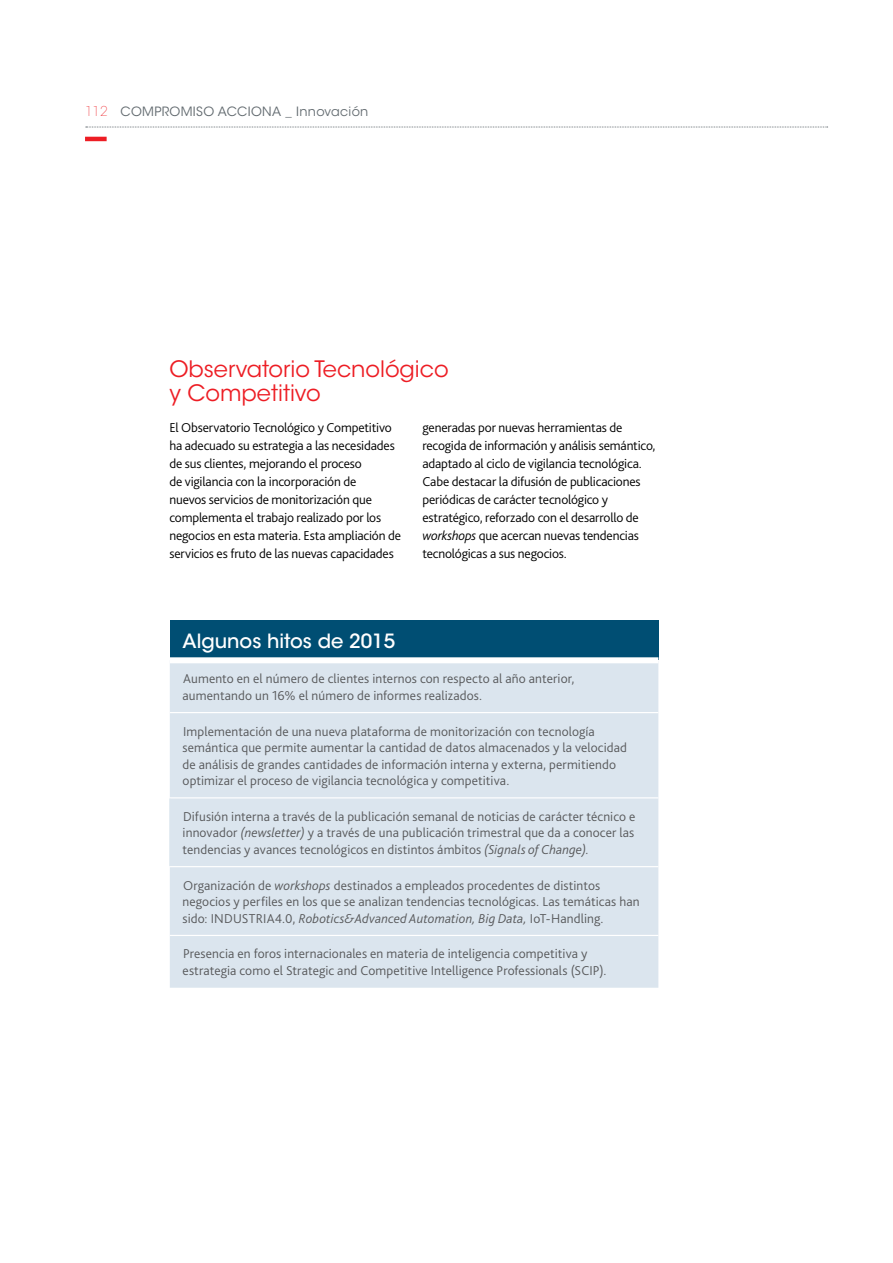
<style>
.page{position:relative;width:893px;height:1263px;background:#fff}
.page>*{position:absolute;margin:0;border:0;box-sizing:border-box;transform-origin:0 0}
.t1{font:22.5px/24px "ITC Avant Garde Std";color:#ed1d24}
.t2{font:500 19.5px "ITC Avant Garde Std";color:#fff}
.t3{font:300 13.5px/16.5px "Bliss Pro";letter-spacing:.01em;color:#58595b}
.t4{font:300 13.5px/18px "Bliss Pro";letter-spacing:-.01em;color:#000}
.t5{font:12.75px "ITC Avant Garde Std";letter-spacing:.025em;color:#636b70}
.s1{font-weight:200;font-size:13.5px;color:#ed1d24}
.s2{font-style:italic}
</style>
<div class="page">
<svg style="left:86px;top:127px;width:742px;height:1px"></svg>
<hr style="left:85px;top:137px;width:22px;height:4px;background:#ed1d24">
<div style="left:170px;top:620px;width:488px;height:40px;background:#004e73"></div>
<div style="left:170px;top:663px;width:488px;height:325px;background:#dbe5ee"></div>
<hr style="left:169px;top:797px;width:489px;height:1px;background:#fff">
<hr style="left:169px;top:866px;width:489px;height:1px;background:#fff">
<hr style="left:170px;top:935px;width:488px;height:1px;background:#fff">
<hr style="left:170px;top:712px;width:488px;height:1px;background:#fff">
<hr style="left:169px;top:798px;width:1px;height:68px;background:#dbe5ee">
<div style="left:170px;top:657px;width:488px;height:6px;background:#fff"></div>
<p class="t5" style="left:85px;top:103px;width:285px"><span class="s1">112</span> COMPROMISO ACCIONA _ Innovación</p>
<h1 class="t1" style="left:169px;top:357px;width:281px">Observatorio Tecnológico y Competitivo</h1>
<p class="t4" style="left:422px;top:418px;width:235px">generadas por nuevas herramientas de recogida de información y análisis semántico, adaptado al ciclo de vigilancia tecnológica.<br>Cabe destacar la difusión de publicaciones periódicas de carácter tecnológico y estratégico, reforzado con el desarrollo de <span class="s2">workshops</span> que acercan nuevas tendencias tecnológicas a sus negocios.</p>
<p class="t4" style="left:169px;top:418px;width:233px">El Observatorio Tecnológico y Competitivo ha adecuado su estrategia a las necesidades de sus clientes, mejorando el proceso<br>de vigilancia con la incorporación de<br>nuevos servicios de monitorización que complementa el trabajo realizado por los negocios en esta materia. Esta ampliación de servicios es fruto de las nuevas capacidades</p>
<h2 class="t2" style="left:183px;top:628px;width:214px">Algunos hitos de 2015</h2>
<p class="t3" style="left:183px;top:670px;width:393px">Aumento en el número de clientes internos con respecto al año anterior, aumentando un 16% el número de informes realizados.</p>
<p class="t3" style="left:183px;top:722px;width:446px">Implementación de una nueva plataforma de monitorización con tecnología semántica que permite aumentar la cantidad de datos almacenados y la velocidad de análisis de grandes cantidades de información interna y externa, permitiendo optimizar el proceso de vigilancia tecnológica y competitiva.</p>
<p class="t3" style="left:183px;top:808px;width:454px;text-align:justify">Difusión interna a través de la publicación semanal de noticias de carácter técnico e innovador <span class="s2">(newsletter)</span> y a través de una publicación trimestral que da a conocer las tendencias y avances tecnológicos en distintos ámbitos <span class="s2">(Signals of Change).</span></p>
<p class="t3" style="left:183px;top:877px;width:459px">Organización de <span class="s2">workshops</span> destinados a empleados procedentes de distintos negocios y perfiles en los que se analizan tendencias tecnológicas. Las temáticas han sido: INDUSTRIA4.0, <span class="s2">Robotics&amp;Advanced Automation, Big Data,</span> IoT-Handling.</p>
<p class="t3" style="left:183px;top:945px;width:425px">Presencia en foros internacionales en materia de inteligencia competitiva y estrategia como el Strategic and Competitive Intelligence Professionals (SCIP).</p>
</div>
